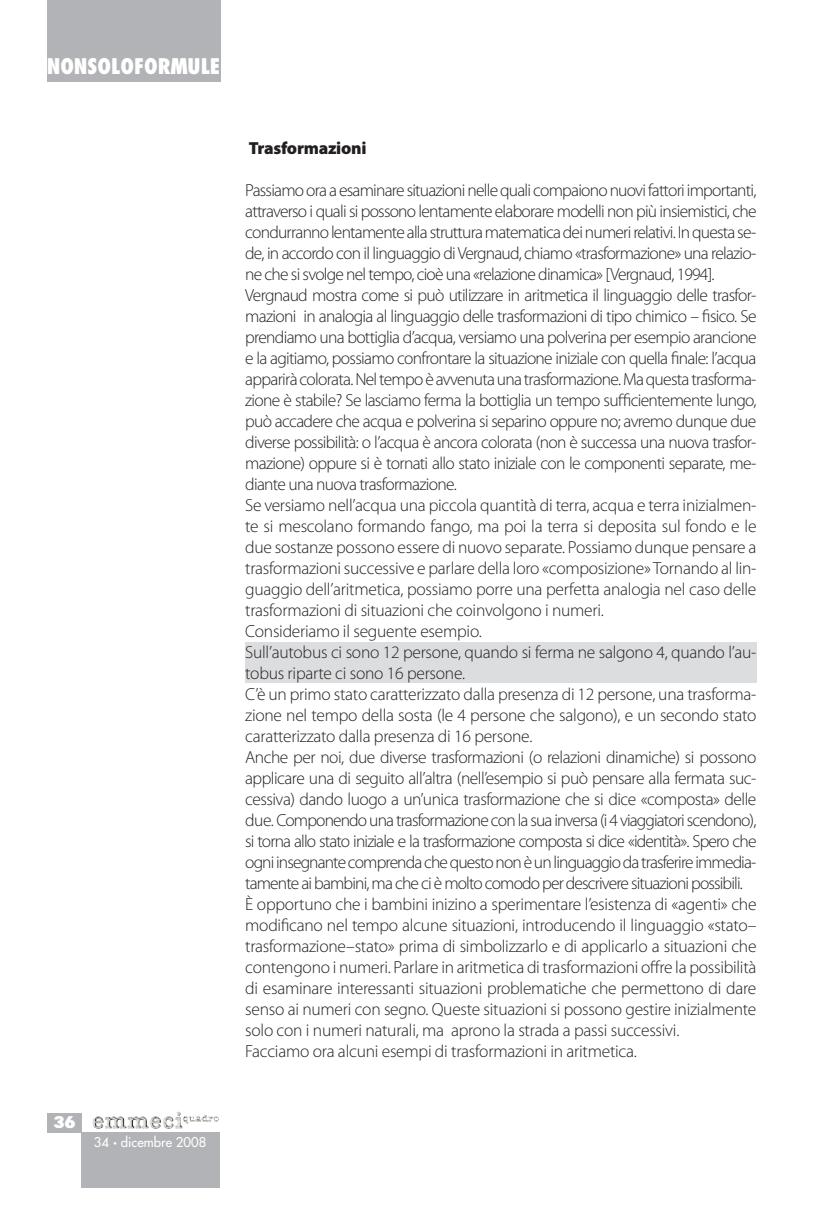
<style>
.page{position:relative;width:828px;height:1210px;background:#fff}
.page>*{position:absolute;margin:0;border:0;box-sizing:border-box;transform-origin:0 0}
.t1{font:800 condensed 21px "Futura Std";color:#fff}
.testo{font:300 17.5px/21px "Myriad Pro";letter-spacing:-.015em;color:#231f20;text-align:justify}
.testo-2{font:900 17.5px "Myriad Pro";letter-spacing:-.015em;color:#231f20}
.t2{font:800 condensed 15.75px "Futura Std";color:#fff;scale:1.25 1}
.t3{font:500 13.12px "Futura Std";color:#fff}
.s1{font-size:7px}
</style>
<div class="page">
<div style="left:47px;top:0;width:173px;height:81px;background:#b2b3b7"></div>
<div style="left:81px;top:1132px;width:139px;height:56px;background:#b2b3b7"></div>
<img style="left:124px;top:1111px;width:89px;height:14px">
<div style="left:47px;top:1112px;width:34px;height:20px;background:#b2b3b7"></div>
<div style="left:245px;top:642px;width:511px;height:41px;background:#dcdddf"></div>
<p class="t1" style="left:47px;top:53px;width:175px">NONSOLOFORMULE</p>
<p class="t2" style="left:53px;top:1112px;width:20px">36</p>
<p class="t3" style="left:94px;top:1134px;width:114px">34 <span class="s1">•</span> dicembre 2008</p>
<p class="testo-2" style="left:249px;top:136px;width:119px">Trasformazioni</p>
<p class="testo" style="left:245px;top:179px;width:512px">Passiamo ora a esaminare situazioni nelle quali compaiono nuovi fattori importanti, attraverso i quali si possono lentamente elaborare modelli non più insiemistici, che condurranno lentamente alla struttura matematica dei numeri relativi. In questa se&shy;de, in accordo con il linguaggio di Vergnaud, chiamo «trasformazione» una relazio&shy;ne che si svolge nel tempo, cioè una «relazione dinamica» [Vergnaud, 1994].</p>
<p class="testo" style="left:245px;top:284px;width:512px">Vergnaud mostra come si può utilizzare in aritmetica il linguaggio delle trasfor&shy;mazioni in analogia al linguaggio delle trasformazioni di tipo chimico – fisico. Se prendiamo una bottiglia d’acqua, versiamo una polverina per esempio arancione e la agitiamo, possiamo confrontare la situazione iniziale con quella finale: l’acqua apparirà colorata. Nel tempo è avvenuta una trasformazione. Ma questa trasforma&shy;zione è stabile? Se lasciamo ferma la bottiglia un tempo sufficientemente lungo, può accadere che acqua e polverina si separino oppure no; avremo dunque due diverse possibilità: o l’acqua è ancora colorata (non è successa una nuova trasfor&shy;mazione) oppure si è tornati allo stato iniziale con le componenti separate, me&shy;diante una nuova trasformazione.</p>
<p class="testo" style="left:245px;top:494px;width:512px">Se versiamo nell’acqua una piccola quantità di terra, acqua e terra inizialmen&shy;te si mescolano formando fango, ma poi la terra si deposita sul fondo e le due sostanze possono essere di nuovo separate. Possiamo dunque pensare a trasformazioni successive e parlare della loro «composizione» Tornando al lin&shy;guaggio dell’aritmetica, possiamo porre una perfetta analogia nel caso delle trasformazioni di situazioni che coinvolgono i numeri.</p>
<p class="testo" style="left:245px;top:620px;width:238px">Consideriamo il seguente esempio.</p>
<p class="testo" style="left:245px;top:641px;width:512px">Sull’autobus ci sono 12 persone, quando si ferma ne salgono 4, quando l’au&shy;tobus riparte ci sono 16 persone.</p>
<p class="testo" style="left:245px;top:683px;width:512px">C’è un primo stato caratterizzato dalla presenza di 12 persone, una trasforma&shy;zione nel tempo della sosta (le 4 persone che salgono), e un secondo stato caratterizzato dalla presenza di 16 persone.</p>
<p class="testo" style="left:245px;top:746px;width:512px">Anche per noi, due diverse trasformazioni (o relazioni dinamiche) si possono applicare una di seguito all’altra (nell’esempio si può pensare alla fermata suc&shy;cessiva) dando luogo a un’unica trasformazione che si dice «composta» delle due. Componendo una trasformazione con la sua inversa (i 4 viaggiatori scendono), si torna allo stato iniziale e la trasformazione composta si dice «identità». Spero che ogni insegnante comprenda che questo non è un linguaggio da trasferire immedia&shy;tamente ai bambini, ma che ci è molto comodo per descrivere situazioni possibili.</p>
<p class="testo" style="left:245px;top:893px;width:513px">È opportuno che i bambini inizino a sperimentare l’esistenza di «agenti» che modificano nel tempo alcune situazioni, introducendo il linguaggio «stato– trasformazione–stato» prima di simbolizzarlo e di applicarlo a situazioni che contengono i numeri. Parlare in aritmetica di trasformazioni offre la possibilità di esaminare interessanti situazioni problematiche che permettono di dare senso ai numeri con segno. Queste situazioni si possono gestire inizialmente solo con i numeri naturali, ma aprono la strada a passi successivi.</p>
<p class="testo" style="left:245px;top:1040px;width:393px">Facciamo ora alcuni esempi di trasformazioni in aritmetica.</p>
</div>
